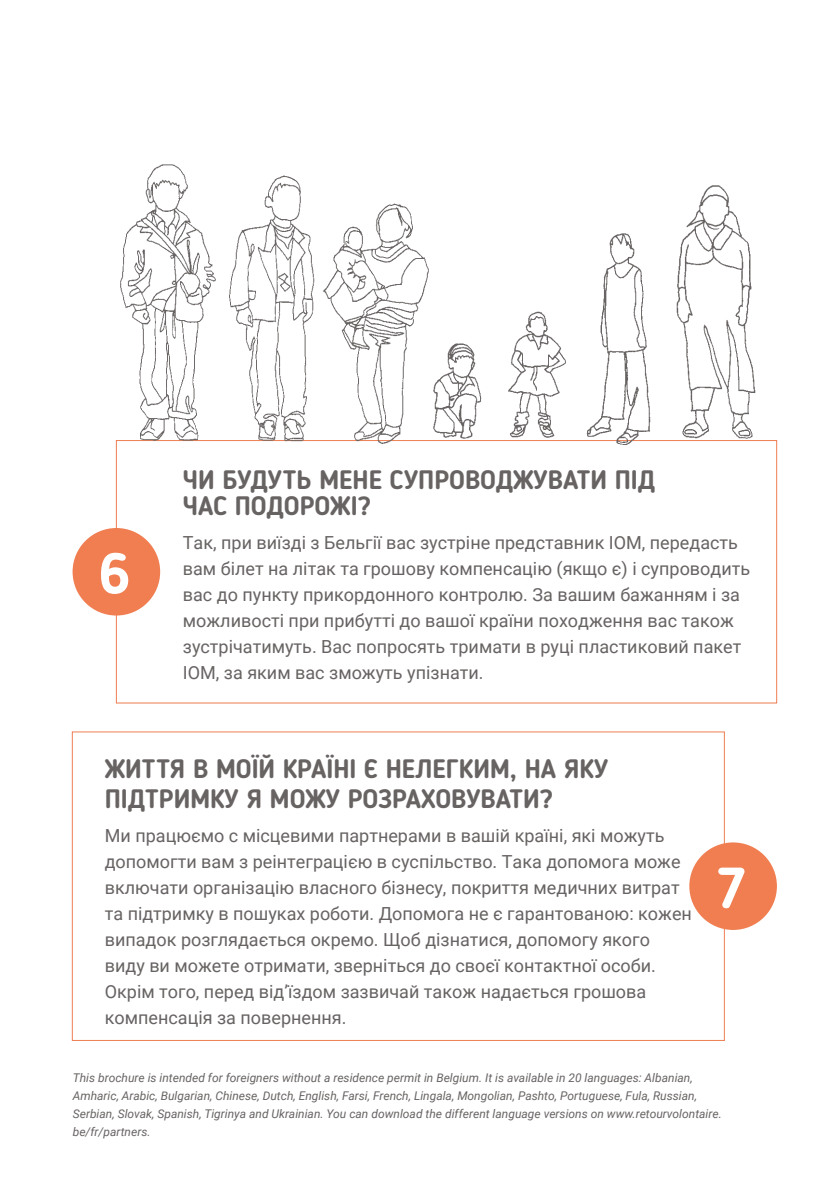
<style>
.page{position:relative;width:840px;height:1191px;background:#fff}
.page>*{position:absolute;margin:0;border:0;box-sizing:border-box;transform-origin:0 0}
.t1{font:700 57px "Blogger Sans";color:#fff}
.t2{font:700 26px/26px "Blogger Sans";color:#676362}
.t3{font:18px/26px "Roboto";color:#676362}
.t4{font:italic 12px/18px "Roboto";color:#676362}
</style>
<div class="page">
<div style="left:72px;top:528px;width:88px;height:87px;background:#f07e51;border-radius:50%"></div>
<div style="left:689px;top:842px;width:87px;height:88px;background:#f07e51;border-radius:50%"></div>
<img style="left:220px;top:175px;width:195px;height:269px">
<img style="left:415px;top:185px;width:345px;height:260px">
<img style="left:115px;top:164px;width:105px;height:292px">
<h1 class="t1" style="left:99px;top:539px;width:32px">6</h1>
<h2 class="t2" style="left:183px;top:466px;width:473px">ЧИ БУДУТЬ МЕНЕ СУПРОВОДЖУВАТИ ПІД<br>ЧАС ПОДОРОЖІ?</h2>
<p class="t3" style="left:183px;top:529px;width:568px">Так, при виїзді з Бельгії вас зустріне представник IOM, передасть вам білет на літак та грошову компенсацію (якщо є) і супроводить вас до пункту прикордонного контролю. За вашим бажанням і за можливості при прибутті до вашої країни походження вас також зустрічатимуть. Вас попросять тримати в руці пластиковий пакет IOM, за яким вас зможуть упізнати.</p>
<h2 class="t2" style="left:105px;top:753px;width:504px;line-height:30px">ЖИТТЯ В МОЇЙ КРАЇНІ Є НЕЛЕГКИМ, НА ЯКУ<br>ПІДТРИМКУ Я МОЖУ РОЗРАХОВУВАТИ?</h2>
<p class="t3" style="left:105px;top:822px;width:588px">Ми працюємо с місцевими партнерами в вашій країні, які можуть допомогти вам з реінтеграцією в суспільство. Така допомога може включати організацію власного бізнесу, покриття медичних витрат та підтримку в пошуках роботи. Допомога не є гарантованою: кожен випадок розглядається окремо. Щоб дізнатися, допомогу якого виду ви можете отримати, зверніться до своєї контактної особи.<br>Окрім того, перед від’їздом зазвичай також надається грошова компенсація за повернення.</p>
<h1 class="t1" style="left:715px;top:853px;width:32px">7</h1>
<p class="t4" style="left:73px;top:1068px;width:650px">This brochure is intended for foreigners without a residence permit in Belgium. It is available in 20 languages: Albanian, Amharic, Arabic, Bulgarian, Chinese, Dutch, English, Farsi, French, Lingala, Mongolian, Pashto, Portuguese, Fula, Russian, Serbian, Slovak, Spanish, Tigrinya and Ukrainian. You can download the different language versions on www.retourvolontaire. be/fr/partners.</p>
</div>
